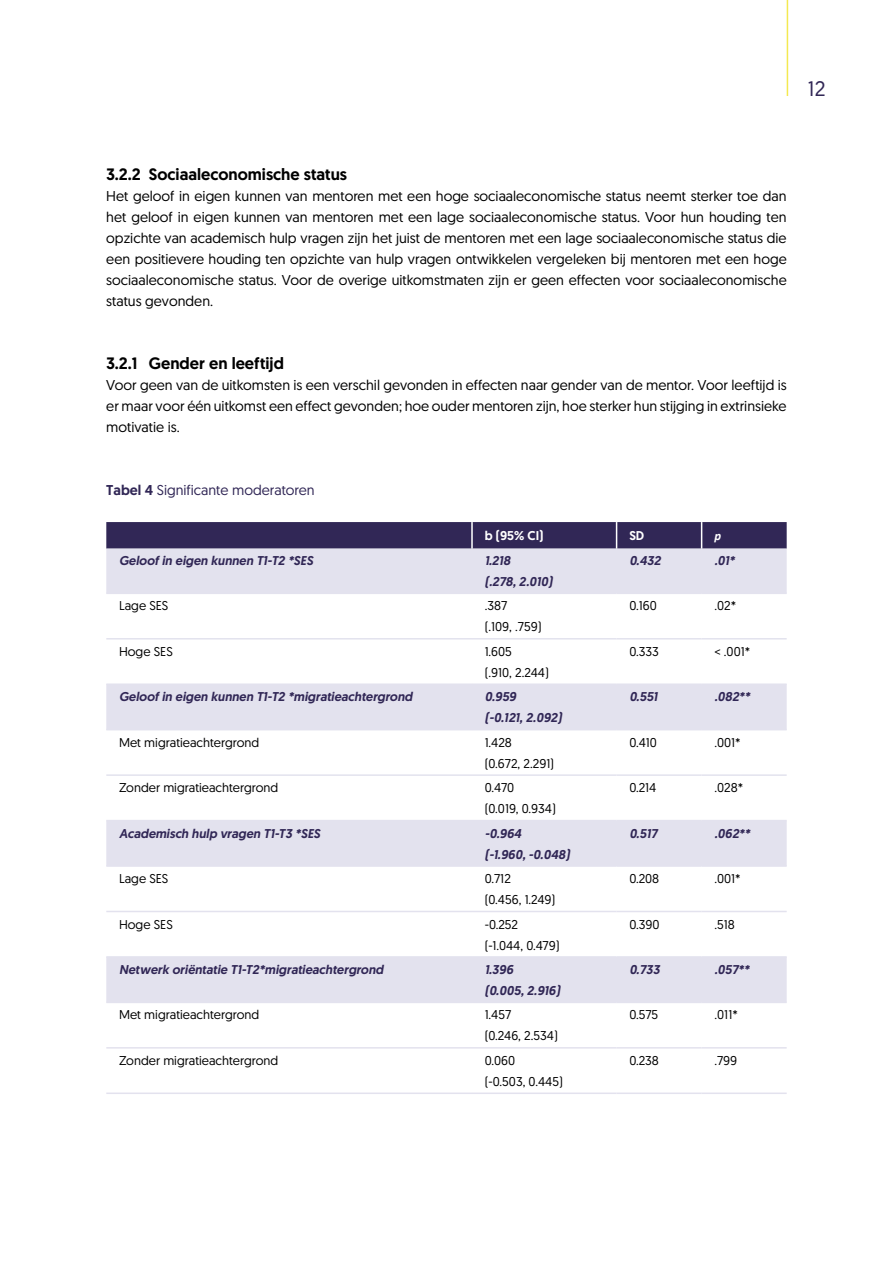
<style>
.page{position:relative;width:893px;height:1263px;background:#fff}
.page>*{position:absolute;margin:0;border:0;box-sizing:border-box;transform-origin:0 0}
.t1{font:21px "Geomanist";color:#312756}
.tussenkopje_H3{font:500 16.5px "Geomanist";color:#000}
.body{font:14.25px/21px "Geomanist";color:#000;text-align:justify}
.body-2{font:14.25px "Geomanist";color:#312756}
.body-3{font:12.75px/21px "Geomanist";color:#000}
.body-4{font:italic 500 12.75px/21px "Geomanist";color:#312756}
.body-5{font:500 12.75px "Geomanist";color:#fff}
.body-6{font:italic 700 12.75px "Calibri";color:#fff}
.s1{font-weight:500}
</style>
<div class="page">
<hr style="left:787px;top:0;width:1px;height:96px;background:#f4e951">
<svg style="left:106px;top:549px;width:681px;height:453px"></svg>
<hr style="left:106px;top:593px;width:366px;height:1px;background:#e3e2ee">
<hr style="left:472px;top:593px;width:145px;height:1px;background:#e3e2ee">
<hr style="left:617px;top:593px;width:85px;height:1px;background:#e3e2ee">
<hr style="left:702px;top:593px;width:85px;height:1px;background:#e3e2ee">
<hr style="left:106px;top:638px;width:366px;height:1px;background:#e3e2ee">
<hr style="left:472px;top:638px;width:145px;height:1px;background:#e3e2ee">
<hr style="left:617px;top:638px;width:85px;height:1px;background:#e3e2ee">
<hr style="left:702px;top:638px;width:85px;height:1px;background:#e3e2ee">
<hr style="left:106px;top:683px;width:366px;height:2px;background:#e3e2ee">
<hr style="left:472px;top:683px;width:145px;height:2px;background:#e3e2ee">
<hr style="left:617px;top:683px;width:85px;height:2px;background:#e3e2ee">
<hr style="left:702px;top:683px;width:85px;height:2px;background:#e3e2ee">
<hr style="left:106px;top:729px;width:366px;height:1px;background:#e3e2ee">
<hr style="left:472px;top:729px;width:145px;height:1px;background:#e3e2ee">
<hr style="left:617px;top:729px;width:85px;height:1px;background:#e3e2ee">
<hr style="left:702px;top:729px;width:85px;height:1px;background:#e3e2ee">
<hr style="left:106px;top:774px;width:366px;height:2px;background:#e3e2ee">
<hr style="left:472px;top:774px;width:145px;height:2px;background:#e3e2ee">
<hr style="left:617px;top:774px;width:85px;height:2px;background:#e3e2ee">
<hr style="left:702px;top:774px;width:85px;height:2px;background:#e3e2ee">
<hr style="left:106px;top:820px;width:366px;height:1px;background:#e3e2ee">
<hr style="left:472px;top:820px;width:145px;height:1px;background:#e3e2ee">
<hr style="left:617px;top:820px;width:85px;height:1px;background:#e3e2ee">
<hr style="left:702px;top:820px;width:85px;height:1px;background:#e3e2ee">
<hr style="left:106px;top:865px;width:366px;height:2px;background:#e3e2ee">
<hr style="left:472px;top:865px;width:145px;height:2px;background:#e3e2ee">
<hr style="left:617px;top:865px;width:85px;height:2px;background:#e3e2ee">
<hr style="left:702px;top:865px;width:85px;height:2px;background:#e3e2ee">
<hr style="left:106px;top:911px;width:366px;height:1px;background:#e3e2ee">
<hr style="left:472px;top:911px;width:145px;height:1px;background:#e3e2ee">
<hr style="left:617px;top:911px;width:85px;height:1px;background:#e3e2ee">
<hr style="left:702px;top:911px;width:85px;height:1px;background:#e3e2ee">
<hr style="left:106px;top:956px;width:366px;height:2px;background:#e3e2ee">
<hr style="left:472px;top:956px;width:145px;height:2px;background:#e3e2ee">
<hr style="left:617px;top:956px;width:85px;height:2px;background:#e3e2ee">
<hr style="left:702px;top:956px;width:85px;height:2px;background:#e3e2ee">
<hr style="left:106px;top:1002px;width:366px;height:1px;background:#e3e2ee">
<hr style="left:472px;top:1002px;width:145px;height:1px;background:#e3e2ee">
<hr style="left:617px;top:1002px;width:85px;height:1px;background:#e3e2ee">
<hr style="left:702px;top:1002px;width:85px;height:1px;background:#e3e2ee">
<hr style="left:106px;top:1047px;width:366px;height:1px;background:#e3e2ee">
<hr style="left:472px;top:1047px;width:145px;height:1px;background:#e3e2ee">
<hr style="left:617px;top:1047px;width:85px;height:1px;background:#e3e2ee">
<hr style="left:702px;top:1047px;width:85px;height:1px;background:#e3e2ee">
<hr style="left:106px;top:1092px;width:366px;height:2px;background:#e3e2ee">
<hr style="left:472px;top:1092px;width:145px;height:2px;background:#e3e2ee">
<hr style="left:617px;top:1092px;width:85px;height:2px;background:#e3e2ee">
<hr style="left:702px;top:1092px;width:85px;height:2px;background:#e3e2ee">
<svg style="left:106px;top:522px;width:681px;height:27px;background:#362c5a"></svg>
<hr style="left:471px;top:522px;width:2px;height:27px;background:#fff">
<h1 class="t1" style="left:808px;top:75px;width:19px">12</h1>
<p class="tussenkopje_H3" style="left:106px;top:163px;width:242px">3.2.2 Sociaaleconomische status</p>
<p class="body" style="left:106px;top:185px;width:682px">Het geloof in eigen kunnen van mentoren met een hoge sociaaleconomische status neemt sterker toe dan het geloof in eigen kunnen van mentoren met een lage sociaaleconomische status. Voor hun houding ten opzichte van academisch hulp vragen zijn het juist de mentoren met een lage sociaaleconomische status die een positievere houding ten opzichte van hulp vragen ontwikkelen vergeleken bij mentoren met een hoge sociaaleconomische status. Voor de overige uitkomstmaten zijn er geen effecten voor sociaaleconomische status gevonden.</p>
<p class="tussenkopje_H3" style="left:106px;top:352px;width:179px">3.2.1 Gender en leeftijd</p>
<p class="body" style="left:106px;top:374px;width:682px">Voor geen van de uitkomsten is een verschil gevonden in effecten naar gender van de mentor. Voor leeftijd is er maar voor één uitkomst een effect gevonden; hoe ouder mentoren zijn, hoe sterker hun stijging in extrinsieke motivatie is.</p>
<p class="body-2" style="left:106px;top:481px;width:210px"><span class="s1">Tabel 4</span> Significante moderatoren</p>
<p class="body-5" style="left:485px;top:527px;width:60px">b (95% CI)</p>
<p class="body-5" style="left:629px;top:527px;width:16px">SD</p>
<p class="body-6" style="left:714px;top:527px;width:8px">p</p>
<p class="body-4" style="left:119px;top:550px;width:195px">Geloof in eigen kunnen T1-T2 *SES</p>
<p class="body-4" style="left:485px;top:550px;width:69px">1.218<br>(.278, 2.010)</p>
<p class="body-4" style="left:629px;top:550px;width:33px">0.432</p>
<p class="body-4" style="left:714px;top:550px;width:22px">.01*</p>
<p class="body-3" style="left:119px;top:595px;width:51px">Lage SES</p>
<p class="body-3" style="left:485px;top:595px;width:58px">.387<br>(.109, .759)</p>
<p class="body-3" style="left:629px;top:595px;width:29px">0.160</p>
<p class="body-3" style="left:714px;top:595px;width:23px">.02*</p>
<p class="body-3" style="left:119px;top:640px;width:55px">Hoge SES</p>
<p class="body-3" style="left:485px;top:640px;width:66px">1.605<br>(.910, 2.244)</p>
<p class="body-3" style="left:629px;top:640px;width:31px">0.333</p>
<p class="body-3" style="left:714px;top:640px;width:37px">&lt; .001*</p>
<p class="body-4" style="left:119px;top:686px;width:295px">Geloof in eigen kunnen T1-T2 *migratieachtergrond</p>
<p class="body-4" style="left:485px;top:686px;width:78px">0.959<br>(-0.121, 2.092)</p>
<p class="body-4" style="left:629px;top:686px;width:30px">0.551</p>
<p class="body-4" style="left:714px;top:686px;width:37px">.082**</p>
<p class="body-3" style="left:119px;top:731px;width:142px">Met migratieachtergrond</p>
<p class="body-3" style="left:485px;top:731px;width:71px">1.428<br>(0.672, 2.291)</p>
<p class="body-3" style="left:629px;top:731px;width:29px">0.410</p>
<p class="body-3" style="left:714px;top:731px;width:28px">.001*</p>
<p class="body-3" style="left:119px;top:777px;width:161px">Zonder migratieachtergrond</p>
<p class="body-3" style="left:485px;top:777px;width:73px">0.470<br>(0.019, 0.934)</p>
<p class="body-3" style="left:629px;top:777px;width:29px">0.214</p>
<p class="body-3" style="left:714px;top:777px;width:30px">.028*</p>
<p class="body-4" style="left:119px;top:822px;width:203px">Academisch hulp vragen T1-T3 *SES</p>
<p class="body-4" style="left:485px;top:822px;width:86px">-0.964<br>(-1.960, -0.048)</p>
<p class="body-4" style="left:629px;top:822px;width:29px">0.517</p>
<p class="body-4" style="left:714px;top:822px;width:37px">.062**</p>
<p class="body-3" style="left:119px;top:868px;width:51px">Lage SES</p>
<p class="body-3" style="left:485px;top:868px;width:72px">0.712<br>(0.456, 1.249)</p>
<p class="body-3" style="left:629px;top:868px;width:31px">0.208</p>
<p class="body-3" style="left:714px;top:868px;width:28px">.001*</p>
<p class="body-3" style="left:119px;top:913px;width:55px">Hoge SES</p>
<p class="body-3" style="left:485px;top:913px;width:76px">-0.252 (-1.044, 0.479)</p>
<p class="body-3" style="left:629px;top:913px;width:32px">0.390</p>
<p class="body-3" style="left:714px;top:913px;width:22px">.518</p>
<p class="body-4" style="left:119px;top:959px;width:266px">Netwerk oriëntatie T1-T2*migratieachtergrond</p>
<p class="body-4" style="left:485px;top:959px;width:77px">1.396<br>(0.005, 2.916)</p>
<p class="body-4" style="left:629px;top:959px;width:32px">0.733</p>
<p class="body-4" style="left:714px;top:959px;width:36px">.057**</p>
<p class="body-3" style="left:119px;top:1004px;width:142px">Met migratieachtergrond</p>
<p class="body-3" style="left:485px;top:1004px;width:75px">1.457<br>(0.246, 2.534)</p>
<p class="body-3" style="left:629px;top:1004px;width:30px">0.575</p>
<p class="body-3" style="left:714px;top:1004px;width:25px">.011*</p>
<p class="body-3" style="left:119px;top:1049px;width:161px">Zonder migratieachtergrond</p>
<p class="body-3" style="left:485px;top:1049px;width:80px">0.060<br>(-0.503, 0.445)</p>
<p class="body-3" style="left:629px;top:1049px;width:31px">0.238</p>
<p class="body-3" style="left:714px;top:1049px;width:24px">.799</p>
</div>
